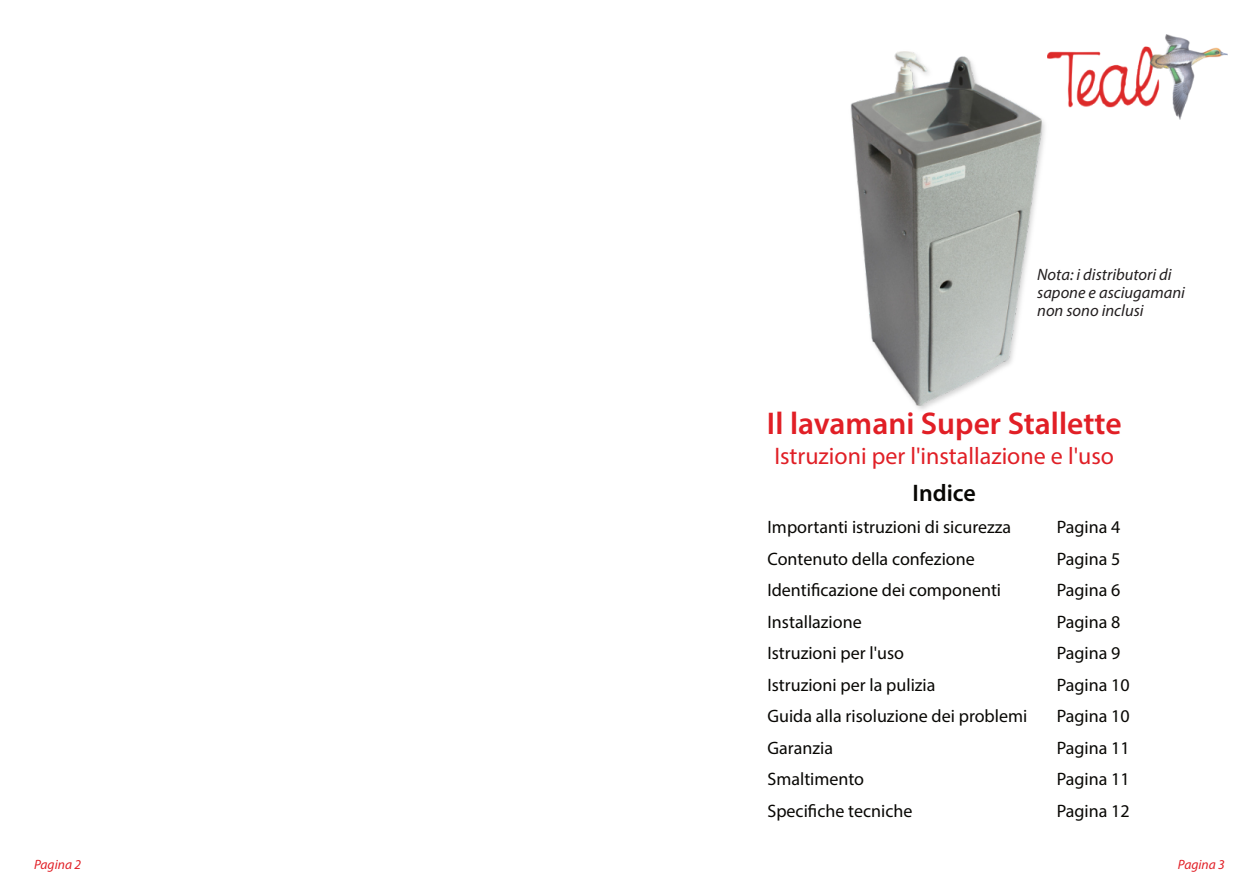
<style>
.page{position:relative;width:1259px;height:893px;background:#fff}
.page>*{position:absolute;margin:0;border:0;box-sizing:border-box;transform-origin:0 0}
.t1{font:600 31.5px "Myriad Pro";color:#e11f26}
.t2{font:24px "Myriad Pro";color:#e01f26}
.t3{font:600 24px "Myriad Pro";color:#080704}
.t4{font:18px "Myriad Pro";color:#080704}
.t5{font:italic 16.5px/18px "Myriad Pro";color:#231f20}
.t6{font:italic 13.5px "Myriad Pro";color:#e11f26}
</style>
<div class="page">
<img style="left:851px;top:52px;width:190px;height:353px">
<img style="left:1047px;top:34px;width:180px;height:85px">
<p class="t5" style="left:1037px;top:266px;width:149px">Nota: i distributori di sapone e asciugamani non sono inclusi</p>
<h1 class="t1" style="left:767px;top:410px;width:356px">Il lavamani Super Stallette</h1>
<h2 class="t2" style="left:774px;top:446px;width:341px">Istruzioni per l'installazione e l'uso</h2>
<h2 class="t3" style="left:912px;top:483px;width:65px">Indice</h2>
<p class="t4" style="left:767px;top:520px;width:245px">Importanti istruzioni di sicurezza</p>
<p class="t4" style="left:1056px;top:520px;width:65px">Pagina 4</p>
<p class="t4" style="left:767px;top:551px;width:209px">Contenuto della confezione</p>
<p class="t4" style="left:1056px;top:551px;width:65px">Pagina 5</p>
<p class="t4" style="left:767px;top:583px;width:235px">Identificazione dei componenti</p>
<p class="t4" style="left:1056px;top:583px;width:65px">Pagina 6</p>
<p class="t4" style="left:767px;top:614px;width:96px">Installazione</p>
<p class="t4" style="left:1056px;top:614px;width:65px">Pagina 8</p>
<p class="t4" style="left:767px;top:646px;width:138px">Istruzioni per l'uso</p>
<p class="t4" style="left:1056px;top:646px;width:65px">Pagina 9</p>
<p class="t4" style="left:767px;top:677px;width:169px">Istruzioni per la pulizia</p>
<p class="t4" style="left:1056px;top:677px;width:74px">Pagina 10</p>
<p class="t4" style="left:767px;top:709px;width:261px">Guida alla risoluzione dei problemi</p>
<p class="t4" style="left:1056px;top:709px;width:74px">Pagina 10</p>
<p class="t4" style="left:767px;top:740px;width:67px">Garanzia</p>
<p class="t4" style="left:1056px;top:740px;width:74px">Pagina 11</p>
<p class="t4" style="left:767px;top:772px;width:98px">Smaltimento</p>
<p class="t4" style="left:1056px;top:772px;width:74px">Pagina 11</p>
<p class="t4" style="left:767px;top:803px;width:146px">Specifiche tecniche</p>
<p class="t4" style="left:1056px;top:803px;width:74px">Pagina 12</p>
<p class="t6" style="left:34px;top:858px;width:49px">Pagina 2</p>
<p class="t6" style="left:1177px;top:858px;width:49px">Pagina 3</p>
</div>
